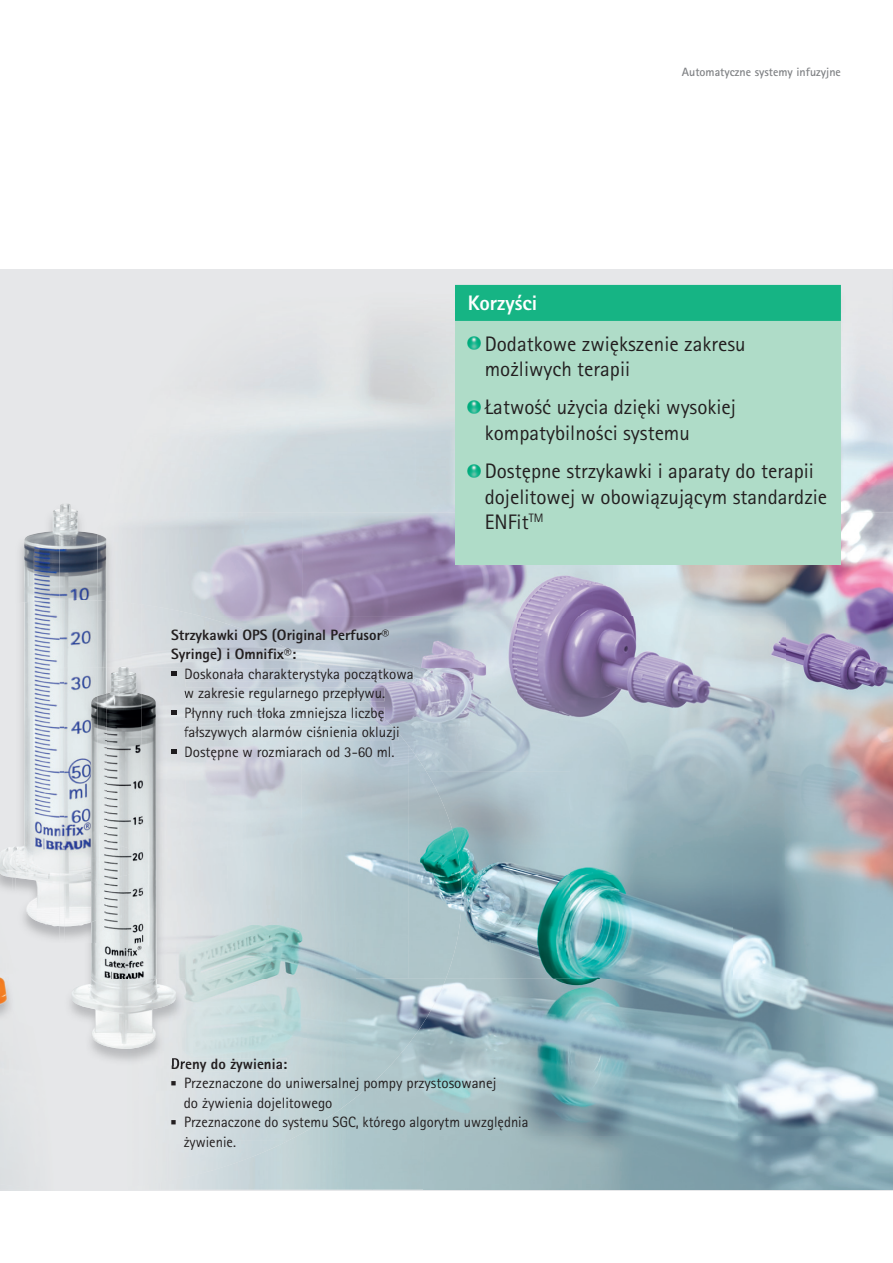
<style>
.page{position:relative;width:893px;height:1263px;background:#fff}
.page>*{position:absolute;margin:0;border:0;box-sizing:border-box;transform-origin:0 0}
.t1{font:21px/25.5px "Rotis Sans Serif Pro";color:#231f20}
.t2{font:800 21px "Rotis Sans Serif Pro";color:#fff}
.t3{font:15px/19.5px "Rotis Sans Serif Pro";color:#231f20}
.t4{font:800 15px/19.5px "Rotis Sans Serif Pro";color:#231f20}
.t5{font:700 12px "Rotis Sans Serif Pro";color:#808285}
</style>
<div class="page">
<img style="left:841px;top:270px;width:52px;height:243px">
<img style="left:424px;top:979px;width:469px;height:210px">
<img style="left:141px;top:513px;width:322px;height:103px">
<img style="left:463px;top:564px;width:323px;height:52px">
<img style="left:786px;top:513px;width:107px;height:466px">
<img style="left:302px;top:616px;width:215px;height:52px">
<img style="left:517px;top:616px;width:161px;height:104px">
<img style="left:678px;top:616px;width:108px;height:155px">
<img style="left:355px;top:668px;width:162px;height:52px">
<img style="left:408px;top:720px;width:270px;height:51px">
<img style="left:462px;top:771px;width:270px;height:104px">
<img style="left:732px;top:771px;width:54px;height:208px">
<img style="left:462px;top:875px;width:270px;height:104px">
<img style="left:355px;top:668px;width:59px;height:14px">
<img style="left:367px;top:688px;width:17px;height:13px">
<img style="left:156px;top:979px;width:290px;height:112px">
<div style="left:0;top:943px;width:108px;height:246px;background:#e6e7e9"></div>
<div style="left:108px;top:1065px;width:48px;height:123px;background:#e5e6e8"></div>
<img style="left:156px;top:1091px;width:208px;height:49px">
<img style="left:141px;top:604px;width:161px;height:107px">
<img style="left:355px;top:701px;width:53px;height:278px">
<img style="left:408px;top:745px;width:54px;height:234px">
<img style="left:185px;top:925px;width:170px;height:54px">
<img style="left:172px;top:1058px;width:115px;height:14px">
<img style="left:186px;top:668px;width:156px;height:14px">
<img style="left:185px;top:688px;width:182px;height:13px">
<img style="left:186px;top:707px;width:198px;height:14px">
<img style="left:185px;top:727px;width:214px;height:13px">
<img style="left:186px;top:746px;width:208px;height:14px">
<div style="left:1px;top:270px;width:97px;height:215px;background:#e6e7e9"></div>
<div style="left:1px;top:388px;width:59px;height:97px;background:#e6e7e9"></div>
<div style="left:415px;top:270px;width:477px;height:54px;background:#e6e7e9"></div>
<img style="left:841px;top:324px;width:51px;height:161px">
<div style="left:455px;top:285px;width:386px;height:279px;background:#afdcc8"></div>
<div style="left:455px;top:285px;width:386px;height:36px;background:#16b484"></div>
<svg style="left:468px;top:337px;width:12px;height:12px"></svg>
<svg style="left:468px;top:400px;width:12px;height:13px"></svg>
<svg style="left:468px;top:464px;width:12px;height:13px"></svg>
<img style="left:107px;top:601px;width:34px;height:93px">
<img style="left:15px;top:926px;width:45px;height:17px">
<img style="left:68px;top:504px;width:10px;height:9px">
<svg style="left:53px;top:503px;width:15px;height:10px"></svg>
<img style="left:60px;top:513px;width:38px;height:413px">
<img style="left:24px;top:513px;width:36px;height:87px">
<img style="left:98px;top:534px;width:9px;height:159px">
<img style="left:15px;top:600px;width:45px;height:326px">
<img style="left:13px;top:624px;width:2px;height:450px">
<img style="left:13px;top:846px;width:2px;height:32px">
<img style="left:0;top:579px;width:13px;height:509px">
<img style="left:64px;top:943px;width:121px;height:122px">
<img style="left:141px;top:667px;width:44px;height:312px">
<img style="left:64px;top:926px;width:27px;height:17px">
<img style="left:64px;top:667px;width:34px;height:259px">
<svg style="left:172px;top:1058px;width:13px;height:7px"></svg>
<svg style="left:172px;top:671px;width:5px;height:5px"></svg>
<svg style="left:172px;top:710px;width:5px;height:5px"></svg>
<svg style="left:172px;top:749px;width:5px;height:5px"></svg>
<img style="left:71px;top:943px;width:105px;height:106px">
<img style="left:127px;top:694px;width:30px;height:285px">
<img style="left:98px;top:943px;width:29px;height:36px">
<img style="left:91px;top:922px;width:7px;height:21px">
<img style="left:91px;top:696px;width:7px;height:226px">
<img style="left:98px;top:693px;width:35px;height:226px">
<p class="t5" style="left:682px;top:65px;width:161px">Automatyczne systemy infuzyjne</p>
<p class="t4" style="left:171px;top:625px;width:220px">Strzykawki OPS (Original Perfusor®<br>Syringe) i Omnifix®:</p>
<p class="t3" style="left:184px;top:664px;width:231px;text-indent:-13px">■ Doskonała charakterystyka początkowa w zakresie regularnego przepływu.</p>
<p class="t3" style="left:184px;top:703px;width:217px;text-indent:-13px">■ Płynny ruch tłoka zmniejsza liczbę fałszywych alarmów ciśnienia okluzji</p>
<p class="t3" style="left:171px;top:742px;width:225px">■ Dostępne w rozmiarach od 3-60 ml.</p>
<h1 class="t2" style="left:468px;top:289px;width:71px">Korzyści</h1>
<h1 class="t1" style="left:485px;top:331px;width:262px">Dodatkowe zwiększenie zakresu możliwych terapii</h1>
<h1 class="t1" style="left:485px;top:395px;width:253px">Łatwość użycia dzięki wysokiej kompatybilności systemu</h1>
<h1 class="t1" style="left:485px;top:458px;width:344px">Dostępne strzykawki i aparaty do terapii dojelitowej w obowiązującym standardzie<br>ENFit<sup>TM</sup></h1>
<p class="t4" style="left:171px;top:1054px;width:118px">Dreny do żywienia:</p>
<p class="t3" style="left:184px;top:1073px;width:314px;text-indent:-13px">■ Przeznaczone do uniwersalnej pompy przystosowanej do żywienia dojelitowego</p>
<p class="t3" style="left:184px;top:1112px;width:346px;text-indent:-13px">■ Przeznaczone do systemu SGC, którego algorytm uwzględnia żywienie.</p>
</div>
